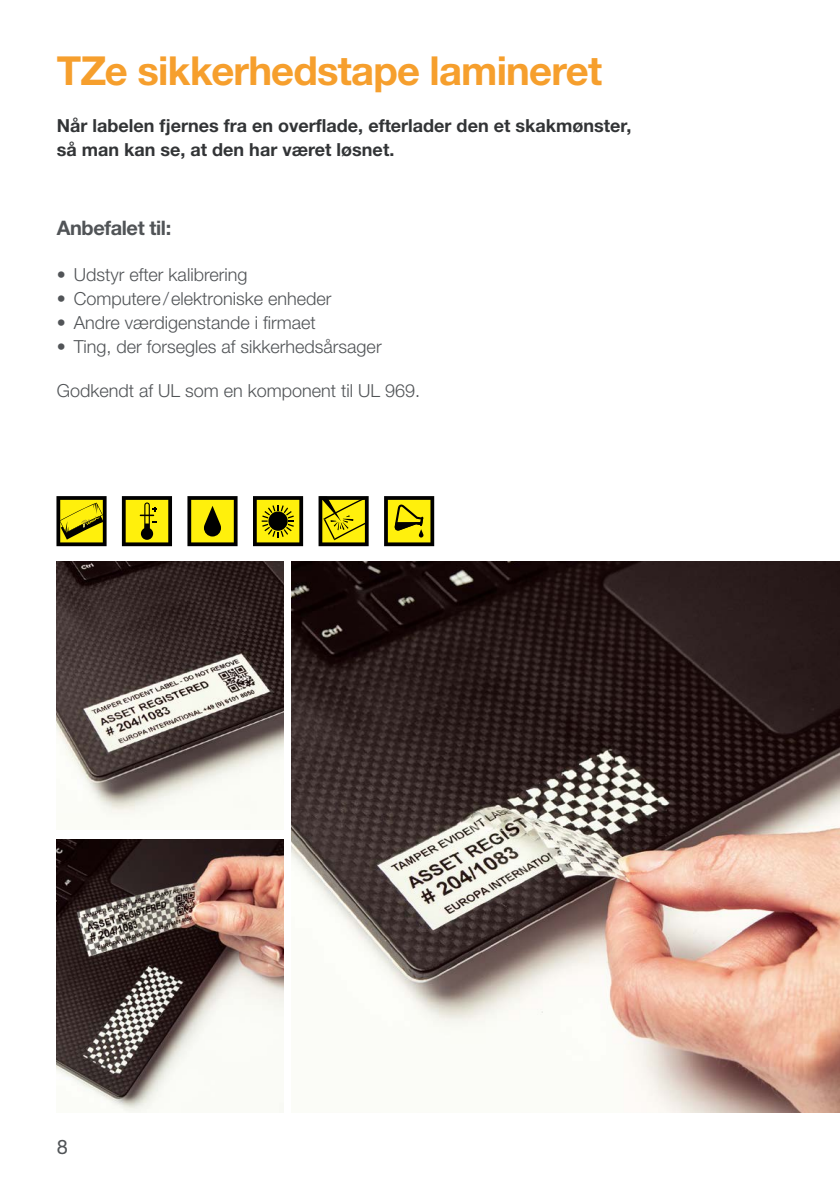
<style>
.page{position:relative;width:840px;height:1191px;background:#fff}
.page>*{position:absolute;margin:0;border:0;box-sizing:border-box;transform-origin:0 0}
.t1{font:700 40px "Helvetica Neue LTW1 G";letter-spacing:-.02em;color:#f69f2d}
.t2{font:700 20px "Helvetica Neue LTW1 G";letter-spacing:-.02em;color:#515457}
.t3{font:20px "Helvetica Neue LTW1 G";color:#515457}
.t4{font:300 18px "Helvetica Neue LTW1 G";color:#515457}
.t5{font:700 18px/24px "Helvetica Neue LTW1 G";color:#323436}
</style>
<div class="page">
<img style="left:57px;top:561px;width:226px;height:256px">
<img style="left:291px;top:561px;width:548px;height:552px">
<img style="left:57px;top:839px;width:226px;height:274px">
<svg style="left:56px;top:496px;width:50px;height:50px;background:#9a910a"></svg>
<svg style="left:122px;top:496px;width:50px;height:50px;background:#a19808"></svg>
<svg style="left:187px;top:496px;width:50px;height:50px;background:#9b9209"></svg>
<svg style="left:253px;top:496px;width:50px;height:50px;background:#8b8206"></svg>
<svg style="left:318px;top:496px;width:50px;height:50px;background:#a2980a"></svg>
<svg style="left:384px;top:496px;width:50px;height:50px;background:#9e9508"></svg>
<h1 class="t1" style="left:57px;top:46px;width:546px">TZe sikkerhedstape lamineret</h1>
<p class="t5" style="left:57px;top:113px;width:575px">Når labelen fjernes fra en overflade, efterlader den et skakmønster, så man kan se, at den har været løsnet.</p>
<p class="t2" style="left:57px;top:216px;width:116px">Anbefalet til:</p>
<p class="t4" style="left:57px;top:263px;width:192px">• Udstyr efter kalibrering</p>
<p class="t4" style="left:57px;top:287px;width:276px">• Computere/elektroniske enheder</p>
<p class="t4" style="left:57px;top:311px;width:260px">• Andre værdigenstande i firmaet</p>
<p class="t4" style="left:57px;top:335px;width:326px">• Ting, der forsegles af sikkerhedsårsager</p>
<p class="t4" style="left:57px;top:379px;width:365px">Godkendt af UL som en komponent til UL 969.</p>
<p class="t3" style="left:57px;top:1134px;width:13px">8</p>
</div>
